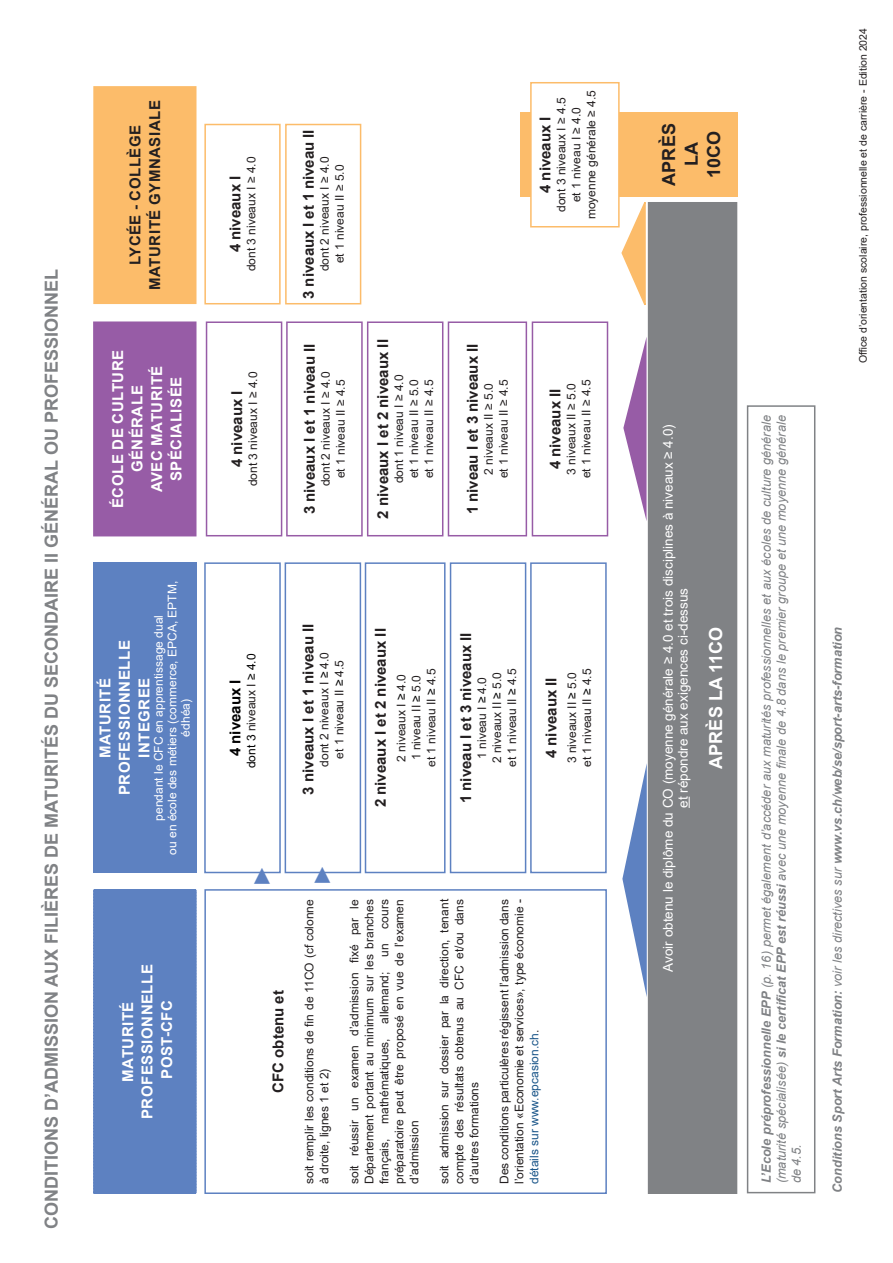
<style>
.page{position:relative;width:893px;height:1263px;background:#fff}
.page>*{position:absolute;margin:0;border:0;box-sizing:border-box;transform-origin:0 0}
.t1{font:700 18px "Arial";color:#808285}
.t2{font:700 18px "Arial";color:#fff}
.t3{font:700 18px/22.5px "Arial";color:#231f20;text-align:center}
.t4{font:700 15px "Arial";color:#231f20}
.t5{font:700 15px/19.5px "Arial";letter-spacing:.035em;color:#fff;text-align:center}
.t6{font:700 15px "Arial";letter-spacing:.035em;color:#231f20}
.t7{font:700 15px "Arial";color:#000001}
.t8{font:13.5px/15px "Arial";color:#fff;text-align:center}
.t9{font:italic 12.75px/15px "Arial";color:#808285;text-align:justify}
.t10{font:italic 700 12.75px "Arial";color:#808285}
.t11{font:12px/15px "Arial";color:#231f20;text-align:center}
.t12{font:12px/13.5px "Arial";color:#fff;text-align:center}
.t13{font:12px "Arial";color:#000001}
.t14{font:10.5px "Arial";color:#231f20}
.s1{color:#231f20}
.s2{color:#000001}
.s3{color:#1b5689}
.s4{font-weight:700}
.s5{font-weight:400}
</style>
<div class="page">
<div style="left:520px;top:113px;width:217px;height:84px;background:#fcbc6a"></div>
<div style="left:649px;top:203px;width:88px;height:990px;background:#808285"></div>
<div style="left:648px;top:202px;width:89px;height:992px;border:2px solid #808285"></div>
<div style="left:747px;top:405px;width:68px;height:788px;border:2px solid #808285"></div>
<div style="left:531px;top:83px;width:88px;height:144px;background:#fff"></div>
<div style="left:530px;top:82px;width:90px;height:145px;border:2px solid #fcbc6a"></div>
<div style="left:204px;top:124px;width:77px;height:180px;border:2px solid #fcbc6a"></div>
<div style="left:285px;top:124px;width:76px;height:180px;border:2px solid #fcbc6a"></div>
<div style="left:94px;top:87px;width:102px;height:216px;background:#fcbc6a"></div>
<div style="left:93px;top:86px;width:103px;height:218px;border:2px solid #fcbc6a"></div>
<div style="left:206px;top:321px;width:76px;height:215px;border:2px solid #975ca6"></div>
<div style="left:286px;top:321px;width:77px;height:215px;border:2px solid #975ca6"></div>
<div style="left:367px;top:321px;width:76px;height:215px;border:2px solid #975ca6"></div>
<div style="left:532px;top:321px;width:76px;height:215px;border:2px solid #975ca6"></div>
<div style="left:448px;top:321px;width:79px;height:215px;border:2px solid #975ca6"></div>
<div style="left:94px;top:322px;width:102px;height:214px;background:#975ca6"></div>
<div style="left:93px;top:321px;width:103px;height:215px;border:2px solid #975ca6"></div>
<div style="left:204px;top:889px;width:403px;height:305px;border:2px solid #5d81c1"></div>
<div style="left:204px;top:562px;width:77px;height:311px;border:2px solid #5d81c1"></div>
<div style="left:93px;top:889px;width:104px;height:305px;background:#5d81c1"></div>
<div style="left:93px;top:562px;width:103px;height:311px;background:#5d81c1"></div>
<div style="left:285px;top:562px;width:76px;height:311px;border:2px solid #5d81c1"></div>
<div style="left:365px;top:562px;width:81px;height:311px;border:2px solid #5d81c1"></div>
<div style="left:450px;top:562px;width:76px;height:311px;border:2px solid #5d81c1"></div>
<div style="left:530px;top:562px;width:77px;height:311px;border:2px solid #5d81c1"></div>
<svg style="left:621px;top:202px;width:25px;height:103px"></svg>
<svg style="left:623px;top:337px;width:24px;height:184px"></svg>
<svg style="left:622px;top:763px;width:25px;height:234px"></svg>
<svg style="left:254px;top:870px;width:16px;height:4px"></svg>
<svg style="left:315px;top:870px;width:16px;height:4px"></svg>
<h1 class="t1" style="left:39px;top:1229px;width:961px;rotate:-90deg">CONDITIONS D’ADMISSION AUX FILIÈRES DE MATURITÉS DU SECONDAIRE II GÉNÉRAL OU PROFESSIONNEL</h1>
<p class="t6" style="left:144px;top:290px;width:191px;rotate:-90deg">MATURITÉ GYMNASIALE</p>
<p class="t6" style="left:125px;top:265px;width:142px;rotate:-90deg">LYCÉE - COLLÈGE</p>
<p class="t5" style="left:108px;top:508px;width:160px;rotate:-90deg">ÉCOLE DE CULTURE<br>GÉNÉRALE<br>AVEC MATURITÉ<br>SPÉCIALISÉE</p>
<p class="t12" style="left:152px;top:854px;width:275px;rotate:-90deg">pendant le CFC en apprentissage dual<br>ou en école des métiers (commerce, EPCA, EPTM, édhéa)</p>
<p class="t5" style="left:96px;top:795px;width:156px;rotate:-90deg">MATURITÉ<br>PROFESSIONNELLE<br>INTEGREE</p>
<p class="t5" style="left:118px;top:1119px;width:156px;rotate:-90deg">MATURITÉ<br>PROFESSIONNELLE<br>POST-CFC</p>
<p class="t11" style="left:244px;top:271px;width:116px;rotate:-90deg">dont 3 niveaux I ≥ 4.0</p>
<p class="t4" style="left:225px;top:252px;width:78px;rotate:-90deg">4 niveaux I</p>
<p class="t11" style="left:245px;top:486px;width:116px;rotate:-90deg">dont 3 niveaux I ≥ 4.0</p>
<p class="t4" style="left:226px;top:467px;width:78px;rotate:-90deg">4 niveaux I</p>
<p class="t4" style="left:298px;top:299px;width:171px;rotate:-90deg">3 niveaux I et 1 niveau II</p>
<p class="t11" style="left:317px;top:271px;width:116px;rotate:-90deg">dont 2 niveaux I ≥ 4.0</p>
<p class="t11" style="left:332px;top:263px;width:100px;rotate:-90deg">et 1 niveau II ≥ 5.0</p>
<p class="t4" style="left:299px;top:514px;width:172px;rotate:-90deg">3 niveaux I et 1 niveau II</p>
<p class="t11" style="left:318px;top:486px;width:116px;rotate:-90deg">dont 2 niveaux I ≥ 4.0 et 1 niveau II ≥ 4.5</p>
<p class="t4" style="left:372px;top:519px;width:181px;rotate:-90deg">2 niveaux I et 2 niveaux II</p>
<p class="t11" style="left:391px;top:483px;width:110px;rotate:-90deg">dont 1 niveau I ≥ 4.0 et 1 niveau II ≥ 5.0 et 1 niveau II ≥ 4.5</p>
<p class="t11" style="left:554px;top:219px;width:131px;rotate:-90deg">dont 3 niveaux I ≥ 4.5<br>et 1 niveau I ≥ 4.0 moyenne générale ≥ 4.5</p>
<p class="t4" style="left:534px;top:193px;width:78px;rotate:-90deg">4 niveaux I</p>
<p class="t4" style="left:462px;top:514px;width:172px;rotate:-90deg">1 niveau I et 3 niveaux II</p>
<p class="t11" style="left:481px;top:478px;width:100px;rotate:-90deg">2 niveaux II ≥ 5.0 et 1 niveau II ≥ 4.5</p>
<p class="t4" style="left:545px;top:469px;width:82px;rotate:-90deg">4 niveaux II</p>
<p class="t11" style="left:564px;top:478px;width:100px;rotate:-90deg">3 niveaux II ≥ 5.0 et 1 niveau II ≥ 4.5</p>
<p class="t13" style="left:243px;top:768px;width:116px;rotate:-90deg">dont 3 <span class="s1">niveaux I</span> ≥ 4.0</p>
<p class="t7" style="left:225px;top:756px;width:78px;rotate:-90deg">4 niveaux I</p>
<p class="t4" style="left:297px;top:795px;width:172px;rotate:-90deg">3 niveaux I et 1 niveau II</p>
<p class="t11" style="left:317px;top:766px;width:116px;rotate:-90deg">dont 2 niveaux I <span class="s2">≥</span> 4.0 et 1 niveau II <span class="s2">≥</span> 4.5</p>
<p class="t4" style="left:370px;top:807px;width:181px;rotate:-90deg">2 niveaux I et 2 niveaux II</p>
<p class="t11" style="left:394px;top:767px;width:100px;rotate:-90deg">2 niveaux I <span class="s2">≥</span> 4.0<br>1 niveau II <span class="s2">≥</span> 5.0<br>et 1 niveau II <span class="s2">≥</span> 4.5</p>
<p class="t4" style="left:455px;top:803px;width:172px;rotate:-90deg">1 niveau I et 3 niveaux II</p>
<p class="t11" style="left:474px;top:767px;width:100px;rotate:-90deg">1 niveau I <span class="s2">≥</span> 4.0<br>2 niveaux II <span class="s2">≥</span> 5.0 et 1 niveau II <span class="s2">≥</span> 4.5</p>
<p class="t4" style="left:541px;top:758px;width:82px;rotate:-90deg">4 niveaux II</p>
<p class="t11" style="left:564px;top:767px;width:100px;rotate:-90deg">3 niveaux II <span class="s2">≥</span> 5.0 et 1 niveau II <span class="s2">≥</span> 4.5</p>
<p class="t4" style="left:268px;top:1093px;width:104px;rotate:-90deg">CFC obtenu et</p>
<p class="t11" style="left:302px;top:1184px;width:286px;text-align:left;rotate:-90deg">soit remplir les conditions de fin de 11CO (cf colonne à droite, lignes 1 et 2)</p>
<p class="t11" style="left:347px;top:1184px;width:286px;text-align:justify;rotate:-90deg">soit réussir un examen d’admission fixé par le Département portant au minimum sur les branches français, mathématiques, allemand; un cours préparatoire peut être proposé en vue de l’examen d’admission</p>
<p class="t11" style="left:437px;top:1184px;width:286px;text-align:justify;rotate:-90deg">soit admission sur dossier par la direction, tenant compte des résultats obtenus au CFC et/ou dans d’autres formations</p>
<p class="t11" style="left:497px;top:1184px;width:286px;text-align:justify;rotate:-90deg">Des conditions particulères régissent l’admission dans l’orientation «Economie et services», type économie - <span class="s3">détails sur www.epcasion.ch</span>.</p>
<h1 class="t3" style="left:658px;top:186px;width:64px;rotate:-90deg">APRÈS<br>LA<br>10CO</h1>
<p class="t8" style="left:660px;top:972px;width:549px;rotate:-90deg">Avoir obtenu le diplôme du CO (moyenne générale ≥ 4.0 et trois disciplines à niveaux ≥ 4.0) et répondre aux exigences ci-dessus</p>
<h1 class="t2" style="left:703px;top:769px;width:144px;rotate:-90deg">APRÈS LA 11CO</h1>
<p class="t9" style="left:759px;top:1183px;width:769px;rotate:-90deg"><span class="s4">L’Ecole préprofessionnelle EPP</span> (p. 16) permet également d’accéder aux maturités professionnelles et aux écoles de culture générale (maturité spécialisée) <span class="s4">si le certificat EPP est réussi</span> avec une moyenne finale de 4.8 dans le premier groupe et une moyenne générale de 4.5.</p>
<p class="t14" style="left:856px;top:363px;width:337px;rotate:-90deg">Office d’orientation scolaire, professionnelle et de carrière - Edition 2024</p>
<p class="t10" style="left:829px;top:1193px;width:567px;rotate:-90deg">Conditions Sport Arts Formation: <span class="s5">voir les directives sur</span> www.vs.ch/web/se/sport-arts-formation</p>
</div>
